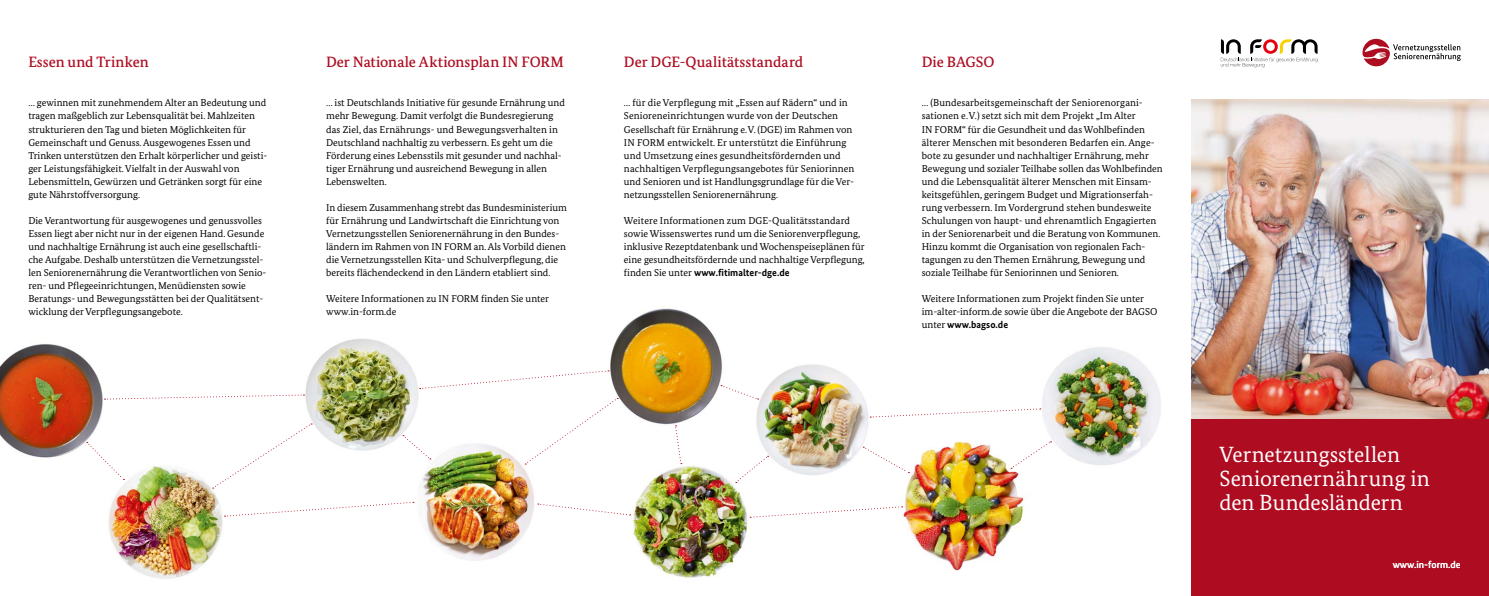
<style>
.page{position:relative;width:1489px;height:596px;background:#fff}
.page>*{position:absolute;margin:0;border:0;box-sizing:border-box;transform-origin:0 0}
.H1{font:22px/24px "Bundes Serif";color:#fff}
.H1-2{font:500 15px "Bundes Serif";letter-spacing:-.005em;color:#ae0c21}
.p_Fließtext{font:10px/13px "Bundes Serif";color:#000}
.t1{font:500 10px "Bundes Sans";color:#fff}
.s1{font-family:"Bundes Sans";font-weight:700}
</style>
<div class="page">
<img style="left:1191px;top:99px;width:297px;height:319px">
<img style="left:756px;top:364px;width:118px;height:111px">
<img style="left:109px;top:465px;width:116px;height:115px">
<img style="left:630px;top:463px;width:120px;height:115px">
<img style="left:0;top:344px;width:103px;height:114px">
<img style="left:304px;top:339px;width:117px;height:112px">
<img style="left:1040px;top:347px;width:121px;height:118px">
<img style="left:609px;top:308px;width:113px;height:117px">
<img style="left:414px;top:444px;width:124px;height:117px">
<img style="left:902px;top:441px;width:122px;height:130px">
<svg style="left:87px;top:441px;width:37px;height:38px"></svg>
<svg style="left:213px;top:423px;width:99px;height:65px"></svg>
<svg style="left:104px;top:394px;width:200px;height:6px"></svg>
<svg style="left:403px;top:435px;width:28px;height:24px"></svg>
<svg style="left:224px;top:501px;width:190px;height:15px"></svg>
<svg style="left:420px;top:370px;width:189px;height:19px"></svg>
<svg style="left:525px;top:398px;width:93px;height:66px"></svg>
<svg style="left:538px;top:503px;width:92px;height:12px"></svg>
<svg style="left:735px;top:455px;width:33px;height:27px"></svg>
<svg style="left:863px;top:446px;width:46px;height:27px"></svg>
<svg style="left:1011px;top:441px;width:40px;height:27px"></svg>
<svg style="left:750px;top:506px;width:152px;height:12px"></svg>
<svg style="left:674px;top:425px;width:8px;height:39px"></svg>
<svg style="left:721px;top:385px;width:37px;height:14px"></svg>
<svg style="left:870px;top:408px;width:170px;height:9px"></svg>
<div style="left:1191px;top:418px;width:297px;height:177px;background:#ae0c21"></div>
<svg style="left:1362px;top:39px;width:98px;height:27px"></svg>
<svg style="left:1220px;top:39px;width:97px;height:28px"></svg>
<p class="H1-2" style="left:28px;top:53px;width:122px">Essen und Trinken</p>
<p class="p_Fließtext" style="left:28px;top:96px;width:240px">… gewinnen mit zunehmendem Alter an Bedeutung und tragen maßgeblich zur Lebensqualität bei. Mahlzeiten strukturieren den Tag und bieten Möglichkeiten für Gemeinschaft und Genuss. Ausgewogenes Essen und Trinken unterstützen den Erhalt körperlicher und geisti&shy;ger Leistungsfähigkeit. Vielfalt in der Auswahl von Lebensmitteln, Gewürzen und Getränken sorgt für eine gute Nährstoffversorgung.</p>
<p class="p_Fließtext" style="left:28px;top:213px;width:239px">Die Verantwortung für ausgewogenes und genussvolles Essen liegt aber nicht nur in der eigenen Hand. Gesunde und nachhaltige Ernährung ist auch eine gesellschaftli&shy;che Aufgabe. Deshalb unterstützen die Vernetzungsstel&shy;len Seniorenernährung die Verantwortlichen von Senio&shy;ren- und Pflegeeinrichtungen, Menüdiensten sowie Beratungs- und Bewegungsstätten bei der Qualitätsent&shy;wicklung der Verpflegungsangebote.</p>
<p class="H1-2" style="left:326px;top:53px;width:239px">Der Nationale Aktionsplan IN FORM</p>
<p class="p_Fließtext" style="left:326px;top:96px;width:240px">… ist Deutschlands Initiative für gesunde Ernährung und mehr Bewegung. Damit verfolgt die Bundesregierung das Ziel, das Ernährungs- und Bewegungsverhalten in Deutschland nachhaltig zu verbessern. Es geht um die Förderung eines Lebensstils mit gesunder und nachhal&shy;tiger Ernährung und ausreichend Bewegung in allen Lebenswelten.</p>
<p class="p_Fließtext" style="left:326px;top:200px;width:242px">In diesem Zusammenhang strebt das Bundesministerium für Ernährung und Landwirtschaft die Einrichtung von Vernetzungsstellen Seniorenernährung in den Bundes&shy;ländern im Rahmen von IN FORM an. Als Vorbild dienen die Vernetzungsstellen Kita- und Schulverpflegung, die bereits flächendeckend in den Ländern etabliert sind.</p>
<p class="p_Fließtext" style="left:326px;top:291px;width:224px">Weitere Informationen zu IN FORM finden Sie unter www.in-form.de</p>
<p class="H1-2" style="left:624px;top:53px;width:181px">Der DGE-Qualitätsstandard</p>
<p class="p_Fließtext" style="left:624px;top:96px;width:232px">… für die Verpflegung mit „Essen auf Rädern“ und in Senioreneinrichtungen wurde von der Deutschen Gesellschaft für Ernährung e.V. (DGE) im Rahmen von IN FORM entwickelt. Er unterstützt die Einführung und Umsetzung eines gesundheitsfördernden und nachhaltigen Verpflegungsangebotes für Seniorinnen und Senioren und ist Handlungsgrundlage für die Ver&shy;netzungsstellen Seniorenernährung.</p>
<p class="p_Fließtext" style="left:624px;top:213px;width:242px">Weitere Informationen zum DGE-Qualitätsstandard sowie Wissenswertes rund um die Seniorenverpflegung, inklusive Rezeptdatenbank und Wochenspeiseplänen für eine gesundheitsfördernde und nachhaltige Verpflegung, finden Sie unter <span class="s1">www.fitimalter-dge.de</span></p>
<p class="H1-2" style="left:921px;top:53px;width:74px">Die BAGSO</p>
<p class="p_Fließtext" style="left:921px;top:96px;width:242px">… (Bundesarbeitsgemeinschaft der Seniorenorgani&shy;sationen e.V.) setzt sich mit dem Projekt „Im Alter<br>IN FORM“ für die Gesundheit und das Wohlbefinden älterer Menschen mit besonderen Bedarfen ein. Ange&shy;bote zu gesunder und nachhaltiger Ernährung, mehr Bewegung und sozialer Teilhabe sollen das Wohlbefinden und die Lebensqualität älterer Menschen mit Einsam&shy;keitsgefühlen, geringem Budget und Migrationserfah&shy;rung verbessern. Im Vordergrund stehen bundesweite Schulungen von haupt- und ehrenamtlich Engagierten in der Seniorenarbeit und die Beratung von Kommunen.<br>Hinzu kommt die Organisation von regionalen Fach&shy;tagungen zu den Themen Ernährung, Bewegung und soziale Teilhabe für Seniorinnen und Senioren.</p>
<p class="p_Fließtext" style="left:921px;top:291px;width:237px">Weitere Informationen zum Projekt finden Sie unter im-alter-inform.de sowie über die Angebote der BAGSO unter <span class="s1">www.bagso.de</span></p>
<p class="H1" style="left:1219px;top:442px;width:212px">Vernetzungsstellen<br>Seniorenernährung in den Bundesländern</p>
<p class="t1" style="left:1392px;top:557px;width:69px">www.in-form.de</p>
</div>
